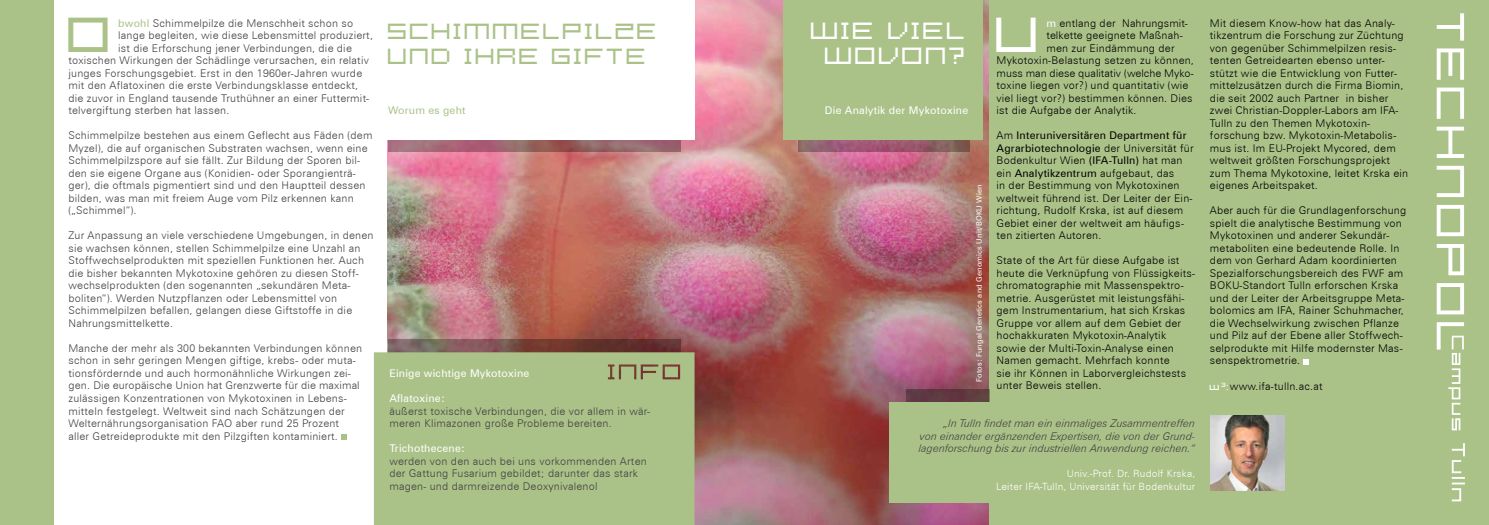
<style>
.page{position:relative;width:1489px;height:525px;background:#fff}
.page>*{position:absolute;margin:0;border:0;box-sizing:border-box;transform-origin:0 0}
.t1{font:39.25px "FFF Estudio Extended";color:#aac288}
.t2{font:39.25px "FFF Estudio Extended";color:#fff}
.t3{font:18.75px/25px "FFF Estudio Extended";color:#fff}
.t4{font:17.5px/25px "FFF Estudio Extended";color:#aac288}
.t5{font:300 10.62px/12.5px "Zurich BT";letter-spacing:.02em;color:#000}
.t6{font:300 10.62px/12.5px "Zurich BT";letter-spacing:.02em;color:#414042}
.t7{font:italic 300 10.62px/12.5px "Zurich BT";color:#414042;text-align:justify}
.t8{font:10.62px "Zurich BT";letter-spacing:.02em;color:#fff}
.t9{font:300 10.62px "Zurich BT";color:#000}
.t10{font:10.62px "Zurich BT";letter-spacing:.02em;color:#aac288}
.t11{font:300 10px/12.5px "Zurich BT";letter-spacing:.02em;color:#fff;text-align:right}
.t12{font:7.5px "Zurich BT";letter-spacing:.02em;color:#fff}
.s1{font-weight:400;color:#aac288}
.s2{font-weight:400;color:#fff}
.s3{font-weight:400}
.s4{font-family:"FFF Estudio Extended";font-weight:400;font-size:8.12px;color:#fff}
</style>
<div class="page">
<div style="left:982px;top:0;width:506px;height:524px;background:#aac288"></div>
<div style="left:0;top:0;width:53px;height:524px;background:#aac288"></div>
<img style="left:388px;top:0;width:600px;height:524px">
<svg style="left:341px;top:434px;width:6px;height:5px"></svg>
<svg style="left:1436px;top:13px;width:28px;height:488px"></svg>
<svg style="left:1303px;top:359px;width:5px;height:5px"></svg>
<svg style="left:798px;top:139px;width:171px;height:13px;background:#95636d"></svg>
<div style="left:783px;top:0;width:199px;height:139px;background:#aac288"></div>
<svg style="left:388px;top:139px;width:292px;height:13px;background:#a37178"></svg>
<div style="left:386px;top:0;width:308px;height:139px;background:#fff"></div>
<svg style="left:388px;top:339px;width:292px;height:13px;background:#714743"></svg>
<div style="left:374px;top:352px;width:320px;height:172px;background:#aac288"></div>
<div style="left:906px;top:389px;width:83px;height:78px;background:#603942"></div>
<div style="left:888px;top:402px;width:414px;height:100px;background:#aac288"></div>
<img style="left:1210px;top:415px;width:73px;height:75px">
<h1 class="t1" style="left:68px;top:15px;width:50px">O</h1>
<p class="t6" style="left:118px;top:17px;width:236px"><span class="s1">bwohl</span> Schimmelpilze die Menschheit schon so</p>
<p class="t6" style="left:118px;top:29px;width:256px">lange begleiten, wie diese Lebensmittel produziert,</p>
<p class="t6" style="left:118px;top:42px;width:235px">ist die Erforschung jener Verbindungen, die die</p>
<p class="t6" style="left:68px;top:54px;width:302px">toxischen Wirkungen der Schädlinge verursachen, ein relativ</p>
<p class="t6" style="left:68px;top:67px;width:295px">junges Forschungsgebiet. Erst in den 1960er-Jahren wurde</p>
<p class="t6" style="left:68px;top:79px;width:291px">mit den Aflatoxinen die erste Verbindungsklasse entdeckt,</p>
<p class="t6" style="left:68px;top:92px;width:302px">die zuvor in England tausende Truthühner an einer Futtermit-</p>
<p class="t6" style="left:68px;top:104px;width:162px">telvergiftung sterben hat lassen.</p>
<p class="t6" style="left:68px;top:129px;width:305px">Schimmelpilze bestehen aus einem Geflecht aus Fäden (dem Myzel), die auf organischen Substraten wachsen, wenn eine Schimmelpilzspore auf sie fällt. Zur Bildung der Sporen bil&shy;den sie eigene Organe aus (Konidien- oder Sporangienträ&shy;ger), die oftmals pigmentiert sind und den Hauptteil dessen bilden, was man mit freiem Auge vom Pilz erkennen kann („Schimmel“).</p>
<p class="t6" style="left:68px;top:229px;width:306px">Zur Anpassung an viele verschiedene Umgebungen, in denen sie wachsen können, stellen Schimmelpilze eine Unzahl an Stoffwechselprodukten mit speziellen Funktionen her. Auch die bisher bekannten Mykotoxine gehören zu diesen Stoff&shy;wechselprodukten (den sogenannten „sekundären Meta&shy;boliten“). Werden Nutzpflanzen oder Lebensmittel von Schimmelpilzen befallen, gelangen diese Giftstoffe in die Nahrungsmittelkette.</p>
<p class="t6" style="left:68px;top:341px;width:295px">Manche der mehr als 300 bekannten Verbindungen können schon in sehr geringen Mengen giftige, krebs- oder muta&shy;tionsfördernde und auch hormonähnliche Wirkungen zei&shy;gen. Die europäische Union hat Grenzwerte für die maximal zulässigen Konzentrationen von Mykotoxinen in Lebens&shy;mitteln festgelegt. Weltweit sind nach Schätzungen der Welternährungsorganisation FAO aber rund 25 Prozent aller Getreideprodukte mit den Pilzgiften kontaminiert.</p>
<h3 class="t4" style="left:388px;top:21px;width:273px">SCHIMMELPILZE<br>UND IHRE GIFTE</h3>
<p class="t10" style="left:388px;top:104px;width:79px">Worum es geht</p>
<p class="t8" style="left:389px;top:366px;width:141px">Einige wichtige Mykotoxine</p>
<p class="t8" style="left:389px;top:391px;width:57px">Aflatoxine:</p>
<p class="t6" style="left:389px;top:404px;width:262px">äußerst toxische Verbindungen, die vor allem in wär&shy;meren Klimazonen große Probleme bereiten.</p>
<p class="t8" style="left:389px;top:441px;width:77px">Trichothecene:</p>
<p class="t6" style="left:389px;top:454px;width:259px">werden von den auch bei uns vorkommenden Arten der Gattung Fusarium gebildet; darunter das stark magen- und darmreizende Deoxynivalenol</p>
<h2 class="t3" style="left:825px;top:20px;width:144px;text-indent:-14px">WIE VIEL<br>WO</h2>
<h2 class="t3" style="left:879px;top:45px;width:91px">VON?</h2>
<p class="t8" style="left:825px;top:104px;width:145px">Die Analytik der Mykotoxine</p>
<p class="t12" style="left:974px;top:382px;width:199px;rotate:-90deg">Fotos: Fungal Genetics and Genomics Unit/BOKU Wien</p>
<h1 class="t2" style="left:996px;top:15px;width:41px">U</h1>
<p class="t5" style="left:1046px;top:17px;width:143px"><span class="s2">m</span> entlang der Nahrungsmit-</p>
<p class="t5" style="left:1046px;top:29px;width:138px">telkette geeignete Maßnah-</p>
<p class="t5" style="left:1046px;top:42px;width:130px">men zur Eindämmung der</p>
<p class="t5" style="left:996px;top:54px;width:199px">Mykotoxin-Belastung setzen zu können,</p>
<p class="t9" style="left:996px;top:66px;width:199px">muss man diese qualitativ (welche Myko-</p>
<p class="t5" style="left:996px;top:79px;width:193px">toxine liegen vor?) und quantitativ (wie</p>
<p class="t5" style="left:996px;top:92px;width:197px">viel liegt vor?) bestimmen können. Dies</p>
<p class="t5" style="left:996px;top:104px;width:141px">ist die Aufgabe der Analytik.</p>
<p class="t5" style="left:996px;top:129px;width:198px">Am <span class="s3">Interuniversitären Department für Agrarbiotechnologie</span> der Universität für Bodenkultur Wien <span class="s3">(IFA-Tulln)</span> hat man ein <span class="s3">Analytikzentrum</span> aufgebaut, das<br>in der Bestimmung von Mykotoxinen weltweit führend ist. Der Leiter der Ein&shy;richtung, Rudolf Krska, ist auf diesem Gebiet einer der weltweit am häufigs&shy;ten zitierten Autoren.</p>
<p class="t5" style="left:996px;top:254px;width:200px">State of the Art für diese Aufgabe ist heute die Verknüpfung von Flüssigkeits&shy;chromatographie mit Massenspektro&shy;metrie. Ausgerüstet mit leistungsfähi&shy;gem Instrumentarium, hat sich Krskas Gruppe vor allem auf dem Gebiet der hochakkuraten Mykotoxin-Analytik sowie der Multi-Toxin-Analyse einen Namen gemacht. Mehrfach konnte<br>sie ihr Können in Laborvergleichstests unter Beweis stellen.</p>
<p class="t7" style="left:918px;top:417px;width:278px;text-indent:25px">„In Tulln findet man ein einmaliges Zusammentreffen von einander ergänzenden Expertisen, die von der Grund&shy;lagenforschung bis zur industriellen Anwendung reichen.“</p>
<p class="t11" style="left:996px;top:467px;width:200px">Univ.-Prof. Dr. Rudolf Krska,<br>Leiter IFA-Tulln, Universität für Bodenkultur</p>
<p class="t5" style="left:1209px;top:16px;width:200px">Mit diesem Know-how hat das Analy&shy;tikzentrum die Forschung zur Züchtung von gegenüber Schimmelpilzen resis&shy;tenten Getreidearten ebenso unter&shy;stützt wie die Entwicklung von Futter&shy;mittelzusätzen durch die Firma Biomin, die seit 2002 auch Partner in bisher zwei Christian-Doppler-Labors am IFA-Tulln zu den Themen Mykotoxin&shy;forschung bzw. Mykotoxin-Metabolis&shy;mus ist. Im EU-Projekt Mycored, dem weltweit größten Forschungsprojekt zum Thema Mykotoxine, leitet Krska ein eigenes Arbeitspaket.</p>
<p class="t5" style="left:1209px;top:204px;width:198px">Aber auch für die Grundlagenforschung spielt die analytische Bestimmung von Mykotoxinen und anderer Sekundär&shy;metaboliten eine bedeutende Rolle. In dem von Gerhard Adam koordinierten Spezialforschungsbereich des FWF am BOKU-Standort Tulln erforschen Krska und der Leiter der Arbeitsgruppe Meta&shy;bolomics am IFA, Rainer Schuhmacher, die Wechselwirkung zwischen Pflanze und Pilz auf der Ebene aller Stoffwech&shy;selprodukte mit Hilfe modernster Mas&shy;senspektrometrie.</p>
<p class="t5" style="left:1209px;top:379px;width:114px"><span class="s4">W</span><sup>3</sup><span class="s4">:</span>www.ifa-tulln.ac.at</p>
</div>
